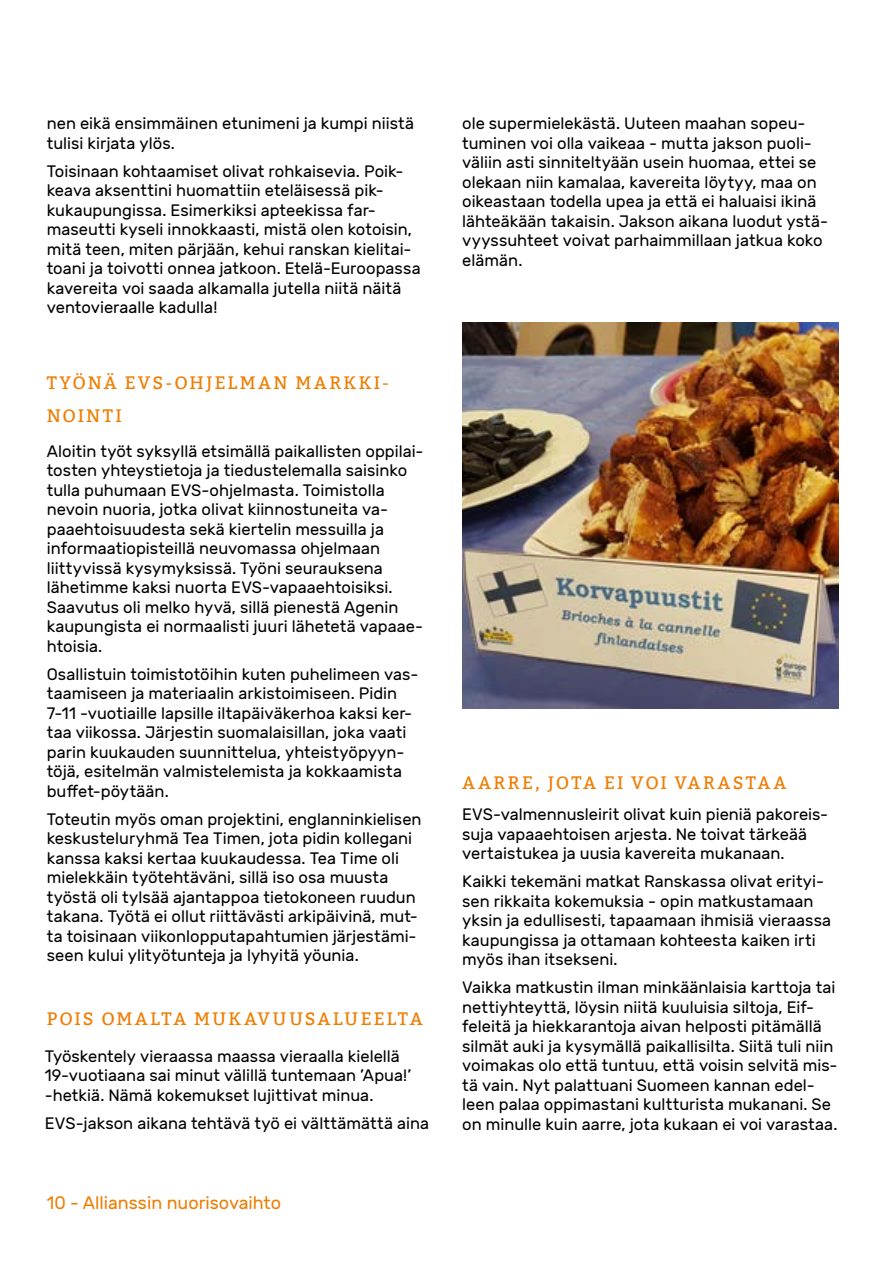
<style>
.page{position:relative;width:893px;height:1263px;background:#fff}
.page>*{position:absolute;margin:0;border:0;box-sizing:border-box;transform-origin:0 0}
.t1{font:18px/33px "Bitter";letter-spacing:.115em;color:#ef7d00}
.t2{font:18px "Rubik";color:#ef7d00}
.t3{font:16.5px/19.5px "Rubik";color:#000}
</style>
<div class="page">
<img style="left:462px;top:322px;width:377px;height:386px">
<p class="t3" style="left:47px;top:114px;width:369px">nen eikä ensimmäinen etunimeni ja kumpi niistä tulisi kirjata ylös.</p>
<p class="t3" style="left:47px;top:162px;width:375px">Toisinaan kohtaamiset olivat rohkaisevia. Poik&shy;keava aksenttini huomattiin eteläisessä pik&shy;kukaupungissa. Esimerkiksi apteekissa far&shy;maseutti kyseli innokkaasti, mistä olen kotoisin, mitä teen, miten pärjään, kehui ranskan kielitai&shy;toani ja toivotti onnea jatkoon. Etelä-Euroopassa kavereita voi saada alkamalla jutella niitä näitä ventovieraalle kadulla!</p>
<p class="t1" style="left:47px;top:366px;width:344px">TYÖNÄ EVS-OHJELMAN MARKKI-<br>NOINTI</p>
<p class="t3" style="left:47px;top:442px;width:378px">Aloitin työt syksyllä etsimällä paikallisten oppilai&shy;tosten yhteystietoja ja tiedustelemalla saisinko tulla puhumaan EVS-ohjelmasta. Toimistolla nevoin nuoria, jotka olivat kiinnostuneita va&shy;paaehtoisuudesta sekä kiertelin messuilla ja informaatiopisteillä neuvomassa ohjelmaan liittyvissä kysymyksissä. Työni seurauksena lähetimme kaksi nuorta EVS-vapaaehtoisiksi.<br>Saavutus oli melko hyvä, sillä pienestä Agenin kaupungista ei normaalisti juuri lähetetä vapaae&shy;htoisia.</p>
<p class="t3" style="left:47px;top:665px;width:373px">Osallistuin toimistotöihin kuten puhelimeen vas&shy;taamiseen ja materiaalin arkistoimiseen. Pidin 7-11 -vuotiaille lapsille iltapäiväkerhoa kaksi ker&shy;taa viikossa. Järjestin suomalaisillan, joka vaati parin kuukauden suunnittelua, yhteistyöpyyn&shy;töjä, esitelmän valmistelemista ja kokkaamista buffet-pöytään.</p>
<p class="t3" style="left:47px;top:810px;width:376px">Toteutin myös oman projektini, englanninkielisen keskusteluryhmä Tea Timen, jota pidin kollegani kanssa kaksi kertaa kuukaudessa. Tea Time oli mielekkäin työtehtäväni, sillä iso osa muusta työstä oli tylsää ajantappoa tietokoneen ruudun takana. Työtä ei ollut riittävästi arkipäivinä, mut&shy;ta toisinaan viikonlopputapahtumien järjestämi&shy;seen kului ylityötunteja ja lyhyitä yöunia.</p>
<p class="t1" style="left:47px;top:1002px;width:378px">POIS OMALTA MUKAVUUSALUEELTA</p>
<p class="t3" style="left:45px;top:1047px;width:368px">Työskentely vieraassa maassa vieraalla kielellä<br>19-vuotiaana sai minut välillä tuntemaan ’Apua!’ -hetkiä. Nämä kokemukset lujittivat minua.</p>
<p class="t3" style="left:45px;top:1114px;width:386px">EVS-jakson aikana tehtävä työ ei välttämättä aina</p>
<p class="t2" style="left:47px;top:1193px;width:236px">10 - Allianssin nuorisovaihto</p>
<p class="t3" style="left:462px;top:114px;width:367px">ole supermielekästä. Uuteen maahan sopeu&shy;tuminen voi olla vaikeaa - mutta jakson puoli&shy;väliin asti sinniteltyään usein huomaa, ettei se olekaan niin kamalaa, kavereita löytyy, maa on oikeastaan todella upea ja että ei haluaisi ikinä lähteäkään takaisin. Jakson aikana luodut ystä&shy;vyyssuhteet voivat parhaimmillaan jatkua koko elämän.</p>
<p class="t1" style="left:462px;top:766px;width:326px">AARRE, JOTA EI VOI VARASTAA</p>
<p class="t3" style="left:462px;top:805px;width:368px">EVS-valmennusleirit olivat kuin pieniä pakoreis&shy;suja vapaaehtoisen arjesta. Ne toivat tärkeää vertaistukea ja uusia kavereita mukanaan.</p>
<p class="t3" style="left:462px;top:872px;width:371px">Kaikki tekemäni matkat Ranskassa olivat erityi&shy;sen rikkaita kokemuksia - opin matkustamaan yksin ja edullisesti, tapaamaan ihmisiä vieraassa kaupungissa ja ottamaan kohteesta kaiken irti myös ihan itsekseni.</p>
<p class="t3" style="left:462px;top:978px;width:377px">Vaikka matkustin ilman minkäänlaisia karttoja tai nettiyhteyttä, löysin niitä kuuluisia siltoja, Eif&shy;feleitä ja hiekkarantoja aivan helposti pitämällä silmät auki ja kysymällä paikallisilta. Siitä tuli niin voimakas olo että tuntuu, että voisin selvitä mis&shy;tä vain. Nyt palattuani Suomeen kannan edel&shy;leen palaa oppimastani kultturista mukanani. Se on minulle kuin aarre, jota kukaan ei voi varastaa.</p>
</div>
